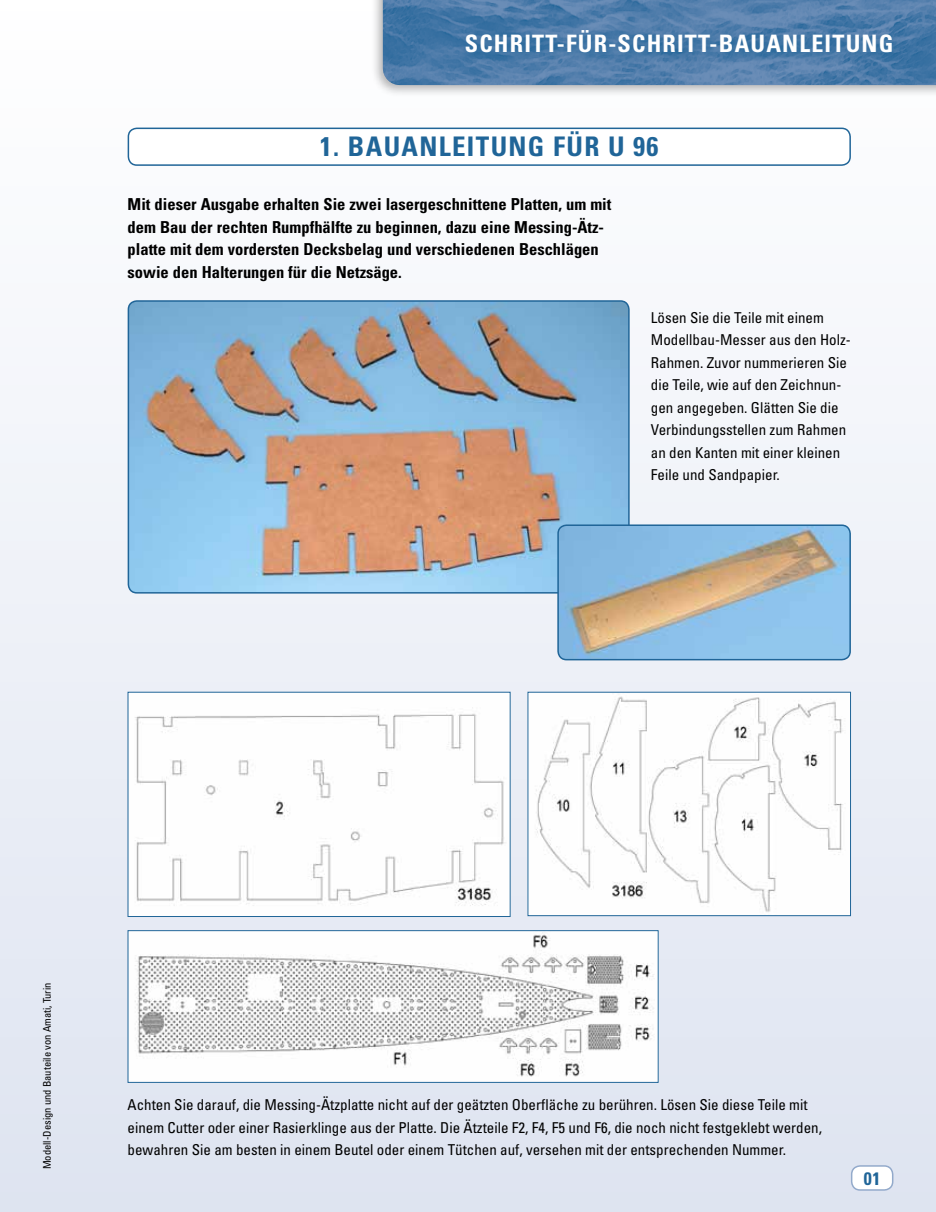
<style>
.page{position:relative;width:936px;height:1212px;background:#fff}
.page>*{position:absolute;margin:0;border:0;box-sizing:border-box;transform-origin:0 0}
.t1{font:700 condensed 27px "Univers";letter-spacing:.05em;color:#206598}
.t2{font:700 condensed 24px "Univers";letter-spacing:.05em;color:#fff}
.t3{font:700 condensed 18px "Univers";color:#206598}
.t4{font:700 condensed 16.5px/22.5px "Univers";color:#000}
.t5{font:condensed 15px/22.5px "Univers";color:#000}
.t6{font:condensed 10.5px "Univers";color:#000}
</style>
<div class="page">
<div style="left:0;top:0;width:935px;height:1212px;background:linear-gradient(to bottom,#feffff,#dce3f0)"></div>
<div style="left:851px;top:1166px;width:41px;height:24px;background:#fff;border-radius:9px"></div>
<div style="left:850px;top:1165px;width:43px;height:26px;border:2px solid #93aacb;border-radius:9px"></div>
<div style="left:128px;top:128px;width:722px;height:37px;background:#fff;border-radius:9px"></div>
<div style="left:128px;top:128px;width:722px;height:38px;border:2px solid #206598;border-radius:9px"></div>
<img style="left:128px;top:301px;width:501px;height:292px">
<div style="left:128px;top:300px;width:501px;height:293px;border:2px solid #206598;border-radius:9px"></div>
<img style="left:529px;top:694px;width:319px;height:220px">
<img style="left:130px;top:932px;width:526px;height:149px">
<div style="left:128px;top:930px;width:530px;height:153px;border:1px solid #206598"></div>
<img style="left:558px;top:525px;width:292px;height:135px">
<div style="left:557px;top:524px;width:293px;height:136px;border:2px solid #206598;border-radius:9px"></div>
<img style="left:130px;top:694px;width:378px;height:221px">
<div style="left:128px;top:692px;width:382px;height:225px;border:1px solid #206598"></div>
<div style="left:371px;top:0;width:564px;height:97px;background:#000;opacity:.3"></div>
<img style="left:383px;top:0;width:552px;height:85px">
<svg style="left:461px;top:26px;width:441px;height:38px;background:#4577a6"></svg>
<h2 class="t2" style="left:465px;top:29px;width:58px">SCHRITT</h2>
<h2 class="t2" style="left:557px;top:29px;width:119px">-FÜR-SCHRITT</h2>
<h2 class="t2" style="left:709px;top:29px;width:25px">-BAUANLEITUNG</h2>
<h1 class="t1" style="left:320px;top:130px;width:340px">1. bauanleitung für u 96</h1>
<p class="t4" style="left:128px;top:193px;width:485px">Mit dieser Ausgabe erhalten Sie zwei lasergeschnittene Platten, um mit dem Bau der rechten Rumpfhälfte zu beginnen, dazu eine Messing-Ätz&shy;platte mit dem vordersten Decksbelag und verschiedenen Beschlägen sowie den Halterungen für die Netzsäge.</p>
<p class="t5" style="left:651px;top:306px;width:201px">Lösen Sie die Teile mit einem<br>Modellbau-Messer aus den Holz-<br>Rahmen. Zuvor nummerieren Sie die Teile, wie auf den Zeichnun&shy;gen angegeben. Glätten Sie die<br>Verbindungsstellen zum Rahmen an den Kanten mit einer kleinen<br>Feile und Sandpapier.</p>
<p class="t6" style="left:41px;top:1169px;width:189px;rotate:-90deg">Modell-Design und Bauteile von Amati, Turin</p>
<p class="t5" style="left:128px;top:1094px;width:695px">Achten Sie darauf, die Messing-Ätzplatte nicht auf der geätzten Oberfläche zu berühren. Lösen Sie diese Teile mit einem Cutter oder einer Rasierklinge aus der Platte. Die Ätzteile F2, F4, F5 und F6, die noch nicht festgeklebt werden, bewahren Sie am besten in einem Beutel oder einem Tütchen auf, versehen mit der entsprechenden Nummer.</p>
<p class="t3" style="left:863px;top:1167px;width:18px">01</p>
</div>
